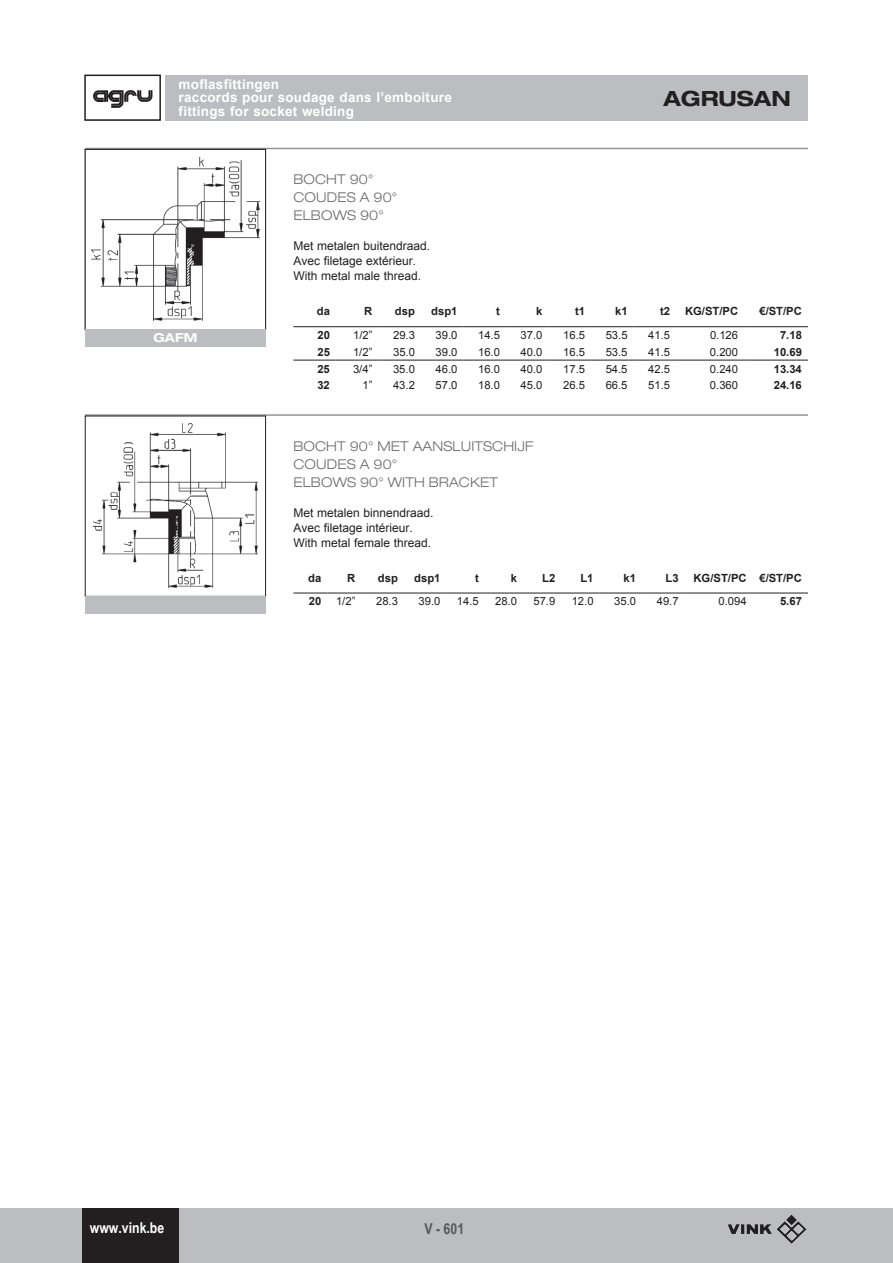
<style>
.page{position:relative;width:893px;height:1263px;background:#fff}
.page>*{position:absolute;margin:0;border:0;box-sizing:border-box;transform-origin:0 0}
.t1{font:700 expanded 21px "Helvetica Neue LT";color:#231f20}
.t2{font:700 15px "Arial Narrow";color:#fff}
.t3{font:700 15px "Arial Narrow";color:#57585a}
.t4{font:300 expanded 13.5px/18px "Helvetica Neue LT";letter-spacing:.01em;color:#6c6d70}
.t5{font:700 13.5px/13.5px "Arial";letter-spacing:.02em;color:#fff}
.t6{font:700 expanded 12.3px "Helvetica Neue LT";color:#fff}
.t7{font:12px/15px "Arial";color:#231f20}
.t8{font:11.25px "Arial";color:#231f20}
.t9{font:700 11.25px "Arial";color:#231f20}
</style>
<div class="page">
<div style="left:0;top:1209px;width:893px;height:54px;background:#bcbdc0"></div>
<div style="left:82px;top:1209px;width:96px;height:54px;background:#231f20"></div>
<div style="left:166px;top:75px;width:642px;height:45px;background:#bcbdc0"></div>
<img style="left:93px;top:90px;width:60px;height:18px">
<div style="left:84px;top:75px;width:77px;height:46px;border:2px solid #231f20"></div>
<hr style="left:85px;top:148px;width:723px;height:1px;background:#939598">
<img style="left:777px;top:1214px;width:29px;height:30px">
<img style="left:92px;top:157px;width:167px;height:164px">
<div style="left:85px;top:149px;width:181px;height:181px;border:1px solid #231f20"></div>
<div style="left:85px;top:330px;width:181px;height:17px;background:#bcbdc0"></div>
<hr style="left:293px;top:326px;width:43px;height:1px;background:#231f20">
<hr style="left:336px;top:326px;width:42px;height:1px;background:#231f20">
<hr style="left:378px;top:326px;width:43px;height:1px;background:#231f20">
<hr style="left:421px;top:326px;width:42px;height:1px;background:#231f20">
<hr style="left:463px;top:326px;width:43px;height:1px;background:#231f20">
<hr style="left:506px;top:326px;width:43px;height:1px;background:#231f20">
<hr style="left:549px;top:326px;width:42px;height:1px;background:#231f20">
<hr style="left:591px;top:326px;width:43px;height:1px;background:#231f20">
<hr style="left:634px;top:326px;width:42px;height:1px;background:#231f20">
<hr style="left:676px;top:326px;width:68px;height:1px;background:#231f20">
<hr style="left:744px;top:326px;width:64px;height:1px;background:#231f20">
<hr style="left:293px;top:360px;width:43px;height:1px;background:#231f20">
<hr style="left:336px;top:360px;width:42px;height:1px;background:#231f20">
<hr style="left:378px;top:360px;width:43px;height:1px;background:#231f20">
<hr style="left:421px;top:360px;width:42px;height:1px;background:#231f20">
<hr style="left:463px;top:360px;width:43px;height:1px;background:#231f20">
<hr style="left:506px;top:360px;width:43px;height:1px;background:#231f20">
<hr style="left:549px;top:360px;width:42px;height:1px;background:#231f20">
<hr style="left:591px;top:360px;width:43px;height:1px;background:#231f20">
<hr style="left:634px;top:360px;width:42px;height:1px;background:#231f20">
<hr style="left:676px;top:360px;width:68px;height:1px;background:#231f20">
<hr style="left:744px;top:360px;width:64px;height:1px;background:#231f20">
<hr style="left:293px;top:593px;width:34px;height:1px;background:#231f20">
<hr style="left:327px;top:593px;width:34px;height:1px;background:#231f20">
<hr style="left:361px;top:593px;width:43px;height:1px;background:#231f20">
<hr style="left:404px;top:593px;width:42px;height:1px;background:#231f20">
<hr style="left:446px;top:593px;width:39px;height:1px;background:#231f20">
<hr style="left:485px;top:593px;width:38px;height:1px;background:#231f20">
<hr style="left:523px;top:593px;width:38px;height:1px;background:#231f20">
<hr style="left:561px;top:593px;width:39px;height:1px;background:#231f20">
<hr style="left:600px;top:593px;width:42px;height:1px;background:#231f20">
<hr style="left:642px;top:593px;width:43px;height:1px;background:#231f20">
<hr style="left:685px;top:593px;width:68px;height:1px;background:#231f20">
<hr style="left:753px;top:593px;width:55px;height:1px;background:#231f20">
<hr style="left:85px;top:414px;width:723px;height:2px;background:#939598">
<img style="left:93px;top:424px;width:164px;height:163px">
<div style="left:85px;top:416px;width:181px;height:180px;border:1px solid #231f20"></div>
<div style="left:85px;top:596px;width:181px;height:17px;background:#bcbdc0"></div>
<p class="t5" style="left:179px;top:77px;width:275px">moflasfittingen<br>raccords pour soudage dans l’emboiture fittings for socket welding</p>
<h1 class="t1" style="left:663px;top:85px;width:129px">AGRUSAN</h1>
<p class="t6" style="left:153px;top:330px;width:46px">GAFM</p>
<p class="t4" style="left:293px;top:170px;width:105px">BOCHT 90°<br>COUDES A 90°<br>ELBOWS 90°</p>
<p class="t7" style="left:293px;top:239px;width:138px">Met metalen buitendraad.<br>Avec filetage extérieur.<br>With metal male thread.</p>
<p class="t9" style="left:317px;top:304px;width:15px">da</p>
<p class="t9" style="left:364px;top:304px;width:10px">R</p>
<p class="t9" style="left:395px;top:304px;width:22px">dsp</p>
<p class="t9" style="left:431px;top:304px;width:28px">dsp1</p>
<p class="t9" style="left:496px;top:304px;width:5px">t</p>
<p class="t9" style="left:536px;top:304px;width:8px">k</p>
<p class="t9" style="left:575px;top:304px;width:12px">t1</p>
<p class="t9" style="left:615px;top:304px;width:14px">k1</p>
<p class="t9" style="left:660px;top:304px;width:12px">t2</p>
<p class="t9" style="left:685px;top:304px;width:55px">KG/ST/PC</p>
<p class="t9" style="left:759px;top:304px;width:44px">€/ST/PC</p>
<p class="t9" style="left:317px;top:328px;width:14px">20</p>
<p class="t8" style="left:353px;top:328px;width:21px">1/2”</p>
<p class="t8" style="left:393px;top:328px;width:23px">29.3</p>
<p class="t8" style="left:436px;top:328px;width:23px">39.0</p>
<p class="t8" style="left:478px;top:328px;width:23px">14.5</p>
<p class="t8" style="left:521px;top:328px;width:23px">37.0</p>
<p class="t8" style="left:563px;top:328px;width:23px">16.5</p>
<p class="t8" style="left:606px;top:328px;width:23px">53.5</p>
<p class="t8" style="left:648px;top:328px;width:23px">41.5</p>
<p class="t8" style="left:710px;top:328px;width:30px">0.126</p>
<p class="t9" style="left:780px;top:328px;width:23px">7.18</p>
<p class="t9" style="left:317px;top:344px;width:14px">25</p>
<p class="t8" style="left:353px;top:344px;width:21px">1/2”</p>
<p class="t8" style="left:393px;top:344px;width:23px">35.0</p>
<p class="t8" style="left:436px;top:344px;width:23px">39.0</p>
<p class="t8" style="left:478px;top:344px;width:23px">16.0</p>
<p class="t8" style="left:521px;top:344px;width:23px">40.0</p>
<p class="t8" style="left:563px;top:344px;width:23px">16.5</p>
<p class="t8" style="left:606px;top:344px;width:23px">53.5</p>
<p class="t8" style="left:648px;top:344px;width:23px">41.5</p>
<p class="t8" style="left:710px;top:344px;width:30px">0.200</p>
<p class="t9" style="left:774px;top:344px;width:30px">10.69</p>
<p class="t9" style="left:317px;top:361px;width:14px">25</p>
<p class="t8" style="left:353px;top:361px;width:21px">3/4”</p>
<p class="t8" style="left:393px;top:361px;width:23px">35.0</p>
<p class="t8" style="left:436px;top:361px;width:23px">46.0</p>
<p class="t8" style="left:478px;top:361px;width:23px">16.0</p>
<p class="t8" style="left:521px;top:361px;width:23px">40.0</p>
<p class="t8" style="left:563px;top:361px;width:23px">17.5</p>
<p class="t8" style="left:606px;top:361px;width:23px">54.5</p>
<p class="t8" style="left:648px;top:361px;width:23px">42.5</p>
<p class="t8" style="left:710px;top:361px;width:30px">0.240</p>
<p class="t9" style="left:774px;top:361px;width:30px">13.34</p>
<p class="t9" style="left:317px;top:378px;width:14px">32</p>
<p class="t8" style="left:362px;top:378px;width:12px">1”</p>
<p class="t8" style="left:393px;top:378px;width:23px">43.2</p>
<p class="t8" style="left:436px;top:378px;width:23px">57.0</p>
<p class="t8" style="left:478px;top:378px;width:23px">18.0</p>
<p class="t8" style="left:521px;top:378px;width:23px">45.0</p>
<p class="t8" style="left:563px;top:378px;width:23px">26.5</p>
<p class="t8" style="left:606px;top:378px;width:23px">66.5</p>
<p class="t8" style="left:648px;top:378px;width:23px">51.5</p>
<p class="t8" style="left:710px;top:378px;width:30px">0.360</p>
<p class="t9" style="left:774px;top:378px;width:30px">24.16</p>
<p class="t4" style="left:293px;top:436px;width:241px">BOCHT 90° MET AANSLUITSCHIJF<br>COUDES A 90°<br>ELBOWS 90° WITH BRACKET</p>
<p class="t7" style="left:293px;top:505px;width:142px">Met metalen binnendraad.<br>Avec filetage intérieur.<br>With metal female thread.</p>
<p class="t9" style="left:308px;top:570px;width:15px">da</p>
<p class="t9" style="left:347px;top:570px;width:10px">R</p>
<p class="t9" style="left:378px;top:570px;width:22px">dsp</p>
<p class="t9" style="left:414px;top:570px;width:28px">dsp1</p>
<p class="t9" style="left:475px;top:570px;width:5px">t</p>
<p class="t9" style="left:511px;top:570px;width:8px">k</p>
<p class="t9" style="left:542px;top:570px;width:15px">L2</p>
<p class="t9" style="left:580px;top:570px;width:15px">L1</p>
<p class="t9" style="left:624px;top:570px;width:14px">k1</p>
<p class="t9" style="left:665px;top:570px;width:15px">L3</p>
<p class="t9" style="left:693px;top:570px;width:110px">KG/ST/PC €/ST/PC</p>
<p class="t9" style="left:309px;top:594px;width:14px">20</p>
<p class="t8" style="left:336px;top:594px;width:21px">1/2”</p>
<p class="t8" style="left:376px;top:594px;width:23px">28.3</p>
<p class="t8" style="left:419px;top:594px;width:23px">39.0</p>
<p class="t8" style="left:457px;top:594px;width:23px">14.5</p>
<p class="t8" style="left:495px;top:594px;width:23px">28.0</p>
<p class="t8" style="left:533px;top:594px;width:23px">57.9</p>
<p class="t8" style="left:572px;top:594px;width:23px">12.0</p>
<p class="t8" style="left:614px;top:594px;width:23px">35.0</p>
<p class="t8" style="left:657px;top:594px;width:23px">49.7</p>
<p class="t8" style="left:718px;top:594px;width:30px">0.094</p>
<p class="t9" style="left:780px;top:594px;width:23px">5.67</p>
<h2 class="t2" style="left:90px;top:1216px;width:76px">www.vink.be</h2>
<h2 class="t3" style="left:424px;top:1217px;width:41px">V - 601</h2>
</div>
